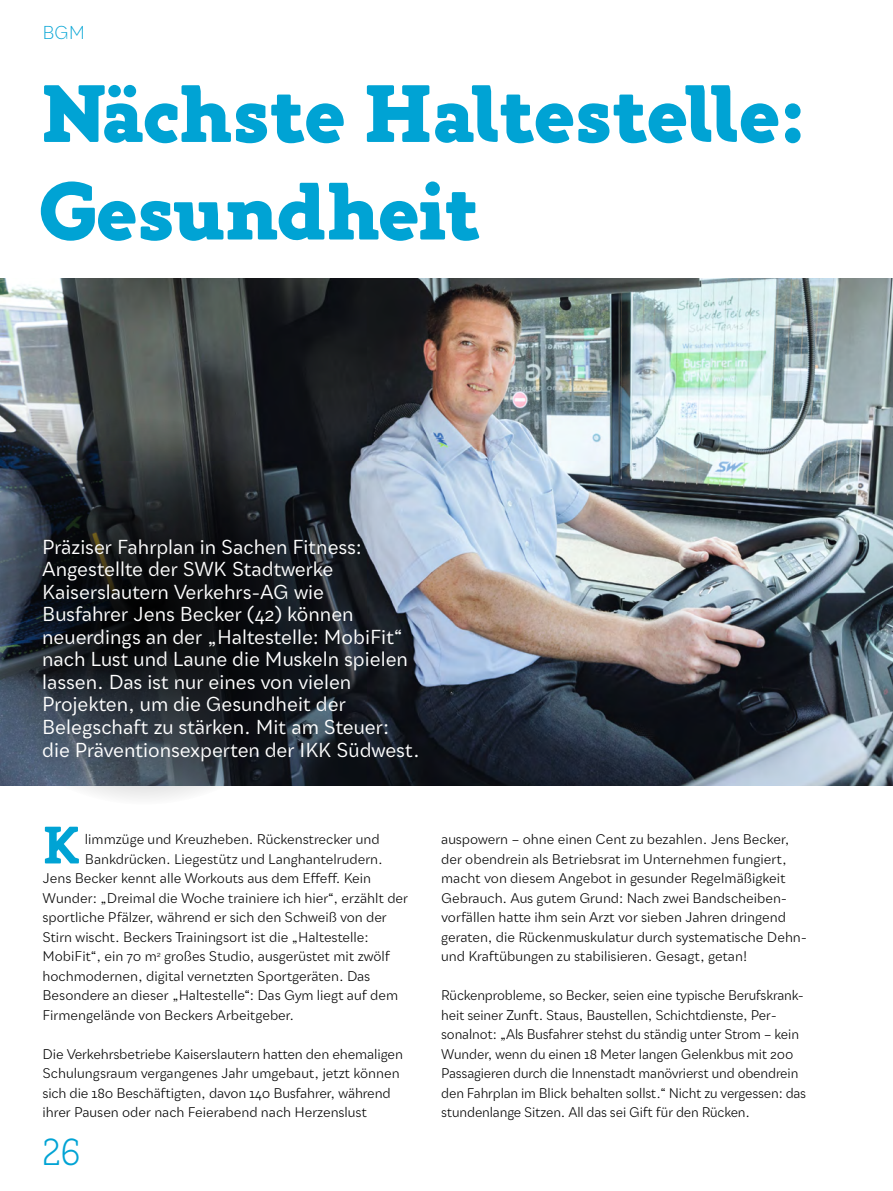
<style>
.page{position:relative;width:893px;height:1191px;background:#fff}
.page>*{position:absolute;margin:0;border:0;box-sizing:border-box;transform-origin:0 0}
.t1{font:900 81px/97.5px "Gambero";color:#00a3d4}
.t2{font:700 52.5px "Gambero";color:#00a3d4}
.t3{font:100 37.5px "Gambero";color:#00a3d4}
.t4{font:19.5px/22.5px "Qualion Text";color:#fff}
.t5{font:300 18px "Qualion Text";color:#00a3d4}
.t6{font:13.5px/19.5px "Qualion Text";letter-spacing:-.01em;color:#000}
</style>
<div class="page">
<img style="left:0;top:278px;width:893px;height:507px">
<svg style="left:0;top:418px;width:337px;height:381px;background:#2a3036"></svg>
<h3 class="t5" style="left:43px;top:21px;width:44px">BGM</h3>
<h1 class="t1" style="left:41px;top:66px;width:764px">Nächste Haltestelle:<br>Gesundheit</h1>
<p class="t4" style="left:42px;top:535px;width:379px">Präziser Fahrplan in Sachen Fitness:<br>Angestellte der SWK Stadtwerke Kaiserslautern Verkehrs-AG wie<br>Busfahrer Jens Becker (42) können neuerdings an der „Haltestelle: MobiFit“ nach Lust und Laune die Muskeln spielen lassen. Das ist nur eines von vielen Projekten, um die Gesundheit der Belegschaft zu stärken. Mit am Steuer: die Präventionsexperten der IKK Südwest.</p>
<h2 class="t2" style="left:43px;top:812px;width:40px">K</h2>
<p class="t6" style="left:85px;top:829px;width:296px">limmzüge und Kreuzheben. Rückenstrecker und</p>
<p class="t6" style="left:85px;top:848px;width:299px">Bankdrücken. Liegestütz und Langhantelrudern.</p>
<p class="t6" style="left:43px;top:868px;width:330px">Jens Becker kennt alle Workouts aus dem Effeff. Kein</p>
<p class="t6" style="left:43px;top:887px;width:367px">Wunder: „Dreimal die Woche trainiere ich hier“, erzählt der</p>
<p class="t6" style="left:43px;top:907px;width:346px">sportliche Pfälzer, während er sich den Schweiß von der</p>
<p class="t6" style="left:43px;top:926px;width:328px">Stirn wischt. Beckers Trainingsort ist die „Haltestelle:</p>
<p class="t6" style="left:43px;top:946px;width:349px">MobiFit“, ein 70 m<sup>2</sup> großes Studio, ausgerüstet mit zwölf</p>
<p class="t6" style="left:43px;top:965px;width:329px">hochmodernen, digital vernetzten Sportgeräten. Das</p>
<p class="t6" style="left:43px;top:985px;width:357px">Besondere an dieser „Haltestelle“: Das Gym liegt auf dem</p>
<p class="t6" style="left:43px;top:1004px;width:253px">Firmengelände von Beckers Arbeitgeber.</p>
<p class="t6" style="left:43px;top:1043px;width:362px">Die Verkehrsbetriebe Kaiserslautern hatten den ehemaligen Schulungsraum vergangenes Jahr umgebaut, jetzt können sich die 180 Beschäftigten, davon 140 Busfahrer, während ihrer Pausen oder nach Feierabend nach Herzenslust</p>
<h3 class="t3" style="left:43px;top:1130px;width:40px">26</h3>
<p class="t6" style="left:441px;top:829px;width:368px">auspowern – ohne einen Cent zu bezahlen. Jens Becker, der obendrein als Betriebsrat im Unternehmen fungiert, macht von diesem Angebot in gesunder Regelmäßigkeit Gebrauch. Aus gutem Grund: Nach zwei Bandscheiben&shy;vorfällen hatte ihm sein Arzt vor sieben Jahren dringend geraten, die Rückenmuskulatur durch systematische Dehn&shy;und Kraftübungen zu stabilisieren. Gesagt, getan!</p>
<p class="t6" style="left:441px;top:985px;width:367px">Rückenprobleme, so Becker, seien eine typische Berufskrank&shy;heit seiner Zunft. Staus, Baustellen, Schichtdienste, Per&shy;sonalnot: „Als Busfahrer stehst du ständig unter Strom – kein Wunder, wenn du einen 18 Meter langen Gelenkbus mit 200<br>Passagieren durch die Innenstadt manövrierst und obendrein den Fahrplan im Blick behalten sollst.“ Nicht zu vergessen: das stundenlange Sitzen. All das sei Gift für den Rücken.</p>
</div>
